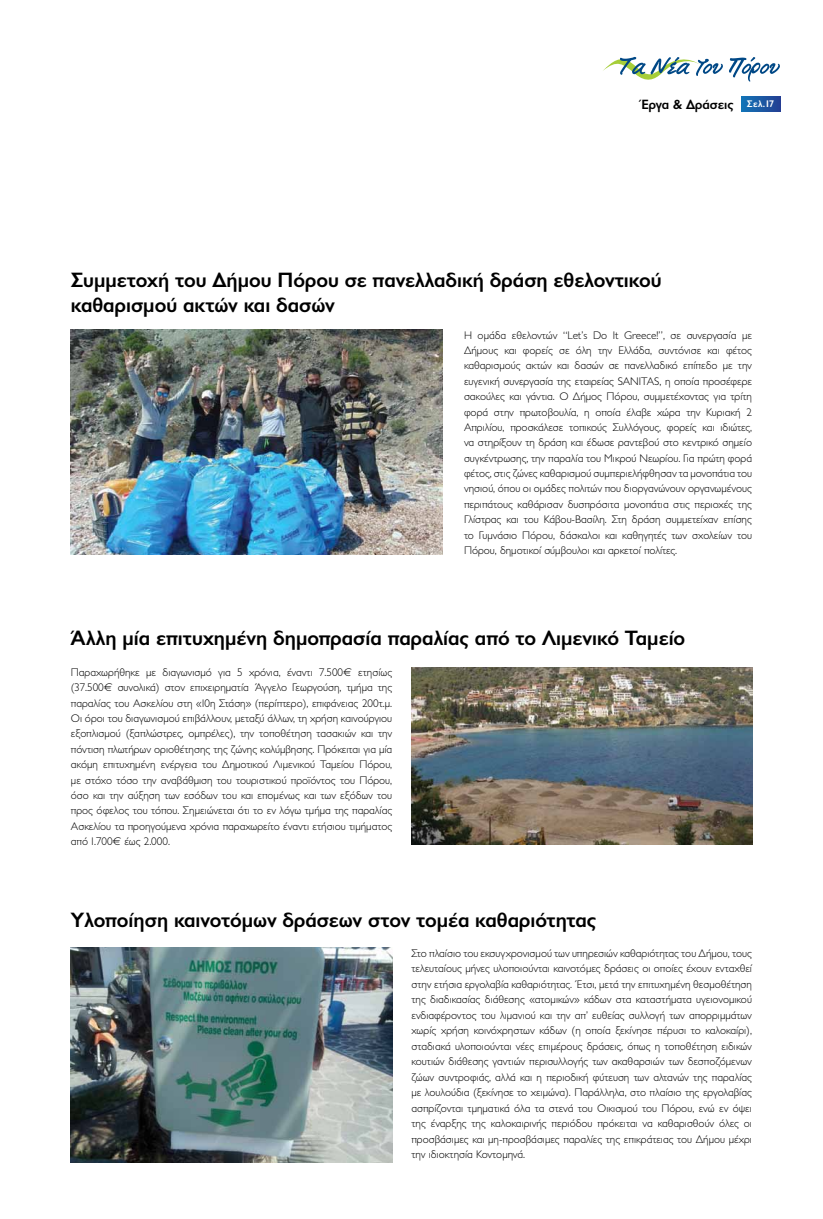
<style>
.page{position:relative;width:823px;height:1219px;background:#fff}
.page>*{position:absolute;margin:0;border:0;box-sizing:border-box;transform-origin:0 0}
.t1{font:600 21px/25.5px "Gill Sans Hel";color:#000}
.t2{font:600 13.6px "Gill Sans Hel";color:#000}
.t3{font:300 11.1px/15.4px "Gill Sans Hel";color:#000;text-align:justify}
</style>
<div class="page">
<svg style="left:603px;top:56px;width:119px;height:24px"></svg>
<svg style="left:729px;top:57px;width:50px;height:25px"></svg>
<svg style="left:741px;top:97px;width:38px;height:14px"></svg>
<img style="left:71px;top:330px;width:371px;height:225px">
<img style="left:71px;top:948px;width:321px;height:214px">
<img style="left:411px;top:667px;width:340px;height:177px">
<p class="t2" style="left:641px;top:97px;width:134px">Έργα &amp; Δράσεις <sup>Σελ.</sup> <sup>17</sup></p>
<h1 class="t1" style="left:71px;top:267px;width:592px">Συμμετοχή του Δήμου Πόρου σε πανελλαδική δράση εθελοντικού καθαρισμού ακτών και δασών</h1>
<p class="t3" style="left:463px;top:327px;width:289px">Η ομάδα εθελοντών “Let’s Do It Greece!”, σε συνεργασία με Δήμους και φορείς σε όλη την Ελλάδα, συντόνισε και φέτος καθαρισμούς ακτών και δασών σε πανελλαδικό επίπεδο με την ευγενική συνεργασία της εταιρείας SANITAS, η οποία προσέφερε σακούλες και γάντια. Ο Δήμος Πόρου, συμμετέχοντας για τρίτη φορά στην πρωτοβουλία, η οποία έλαβε χώρα την Κυριακή 2<br>Απριλίου, προσκάλεσε τοπικούς Συλλόγους, φορείς και ιδιώτες, να στηρίξουν τη δράση και έδωσε ραντεβού στο κεντρικό σημείο συγκέντρωσης, την παραλία του Μικρού Νεωρίου. Για πρώτη φορά φέτος, στις ζώνες καθαρισμού συμπεριελήφθησαν τα μονοπάτια του νησιού, όπου οι ομάδες πολιτών που διοργανώνουν οργανωμένους περιπάτους καθάρισαν δυσπρόσιτα μονοπάτια στις περιοχές της Γλίστρας και του Κάβου-Βασίλη. Στη δράση συμμετείχαν επίσης το Γυμνάσιο Πόρου, δάσκαλοι και καθηγητές των σχολείων του Πόρου, δημοτικοί σύμβουλοι και αρκετοί πολίτες.</p>
<h1 class="t1" style="left:71px;top:625px;width:615px">Άλλη μία επιτυχημένη δημοπρασία παραλίας από το Λιμενικό Ταμείο</h1>
<p class="t3" style="left:71px;top:664px;width:323px">Παραχωρήθηκε με διαγωνισμό για 5 χρόνια, έναντι 7.500€ ετησίως (37.500€ συνολικά) στον επιχειρηματία Άγγελο Γεωργούση, τμήμα της παραλίας του Ασκελίου στη «10η Στάση» (περίπτερο), επιφάνειας 200τ.μ.<br>Οι όροι του διαγωνισμού επιβάλλουν, μεταξύ άλλων, τη χρήση καινούργιου εξοπλισμού (ξαπλώστρες, ομπρέλες), την τοποθέτηση τασακιών και την πόντιση πλωτήρων οριοθέτησης της ζώνης κολύμβησης. Πρόκειται για μία ακόμη επιτυχημένη ενέργεια του Δημοτικού Λιμενικού Ταμείου Πόρου, με στόχο τόσο την αναβάθμιση του τουριστικού προϊόντος του Πόρου, όσο και την αύξηση των εσόδων του και επομένως και των εξόδων του προς όφελος του τόπου. Σημειώνεται ότι το εν λόγω τμήμα της παραλίας Ασκελίου τα προηγούμενα χρόνια παραχωρείτο έναντι ετήσιου τιμήματος από 1.700€ έως 2.000.</p>
<h1 class="t1" style="left:71px;top:908px;width:526px">Υλοποίηση καινοτόμων δράσεων στον τομέα καθαριότητας</h1>
<p class="t3" style="left:411px;top:945px;width:342px">Στο πλαίσιο του εκσυγχρονισμού των υπηρεσιών καθαριότητας του Δήμου, τους τελευταίους μήνες υλοποιούνται καινοτόμες δράσεις οι οποίες έχουν ενταχθεί στην ετήσια εργολαβία καθαριότητας. Έτσι, μετά την επιτυχημένη θεσμοθέτηση της διαδικασίας διάθεσης «ατομικών» κάδων στα καταστήματα υγειονομικού ενδιαφέροντος του λιμανιού και την απ’ ευθείας συλλογή των απορριμμάτων χωρίς χρήση κοινόχρηστων κάδων (η οποία ξεκίνησε πέρυσι το καλοκαίρι), σταδιακά υλοποιούνται νέες επιμέρους δράσεις, όπως η τοποθέτηση ειδικών κουτιών διάθεσης γαντιών περισυλλογής των ακαθαρσιών των δεσποζόμενων ζώων συντροφιάς, αλλά και η περιοδική φύτευση των αλτανών της παραλίας με λουλούδια (ξεκίνησε το χειμώνα). Παράλληλα, στο πλαίσιο της εργολαβίας ασπρίζονται τμηματικά όλα τα στενά του Οικισμού του Πόρου, ενώ εν όψει της έναρξης της καλοκαιρινής περιόδου πρόκειται να καθαρισθούν όλες οι προσβάσιμες και μη-προσβάσιμες παραλίες της επικράτειας του Δήμου μέχρι την ιδιοκτησία Κοντομηνά.</p>
</div>
